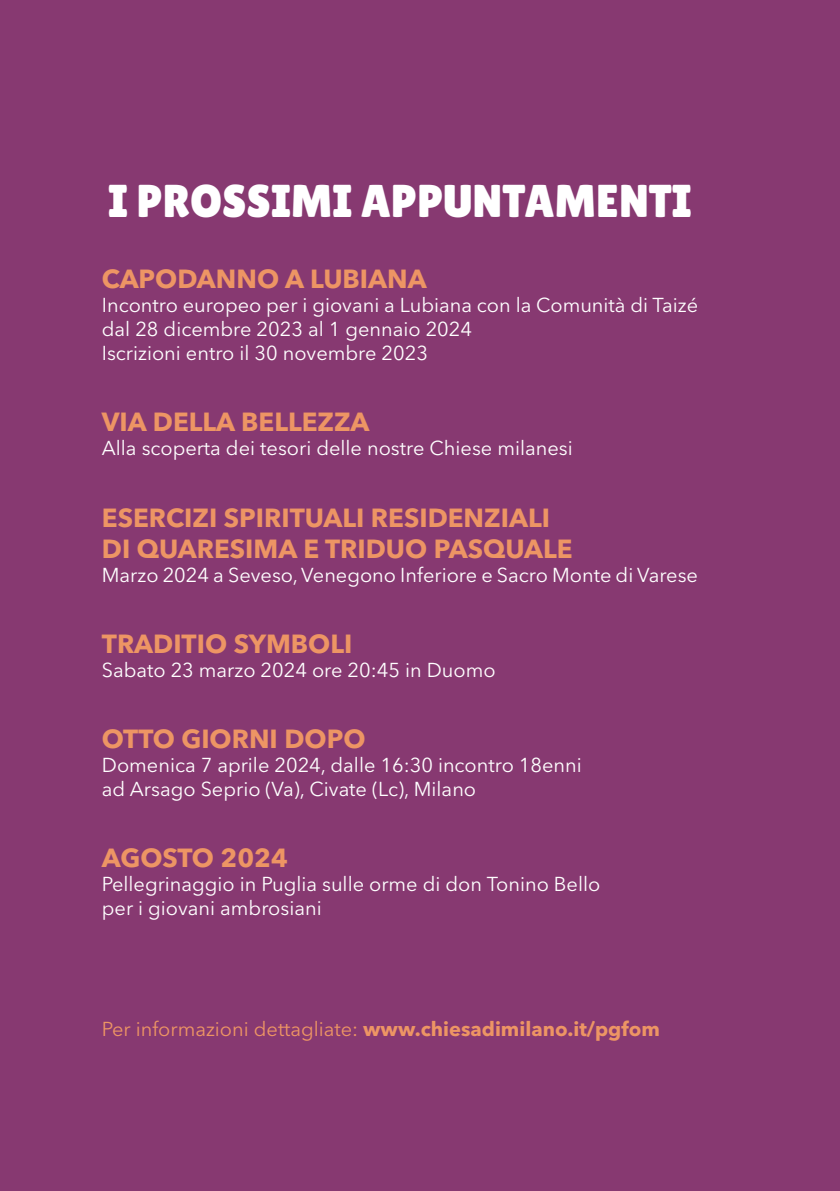
<style>
.page{position:relative;width:840px;height:1191px;background:#fff}
.page>*{position:absolute;margin:0;border:0;box-sizing:border-box;transform-origin:0 0}
.t1{font:46px "Lilita One";color:#fff}
.t2{font:700 26px "Avenir Next LT Pro";color:#ed9564}
.t3{font:20px/24px "Avenir Next LT Pro";color:#fff}
.t4{font:20px "Avenir Next LT Pro";color:#ed9564}
.s1{font-weight:700}
</style>
<div class="page">
<div style="left:0;top:0;width:839px;height:1191px;background:#863770"></div>
<h1 class="t1" style="left:108px;top:174px;width:584px">I PROSSIMI APPUNTAMENTI</h1>
<h2 class="t2" style="left:102px;top:263px;width:326px">CAPODANNO A LUBIANA</h2>
<p class="t3" style="left:102px;top:293px;width:597px">Incontro europeo per i giovani a Lubiana con la Comunità di Taizé dal 28 dicembre 2023 al 1 gennaio 2024<br>Iscrizioni entro il 30 novembre 2023</p>
<h2 class="t2" style="left:102px;top:406px;width:269px">VIA DELLA BELLEZZA</h2>
<p class="t3" style="left:102px;top:436px;width:472px">Alla scoperta dei tesori delle nostre Chiese milanesi</p>
<h2 class="t2" style="left:102px;top:501px;width:31px">ESERCIZI</h2>
<h2 class="t2" style="left:224px;top:501px;width:30px">SPIRITUALI</h2>
<h2 class="t2" style="left:371px;top:501px;width:33px">RESIDENZIALI</h2>
<h2 class="t2" style="left:102px;top:533px;width:76px">DI QUARESIMA</h2>
<h2 class="t2" style="left:303px;top:533px;width:55px">E TRIDUO</h2>
<h2 class="t2" style="left:433px;top:533px;width:34px">PASQUALE</h2>
<p class="t3" style="left:102px;top:562px;width:597px">Marzo 2024 a Seveso, Venegono Inferiore e Sacro Monte di Varese</p>
<h2 class="t2" style="left:102px;top:628px;width:252px">TRADITIO SYMBOLI</h2>
<p class="t3" style="left:102px;top:658px;width:395px">Sabato 23 marzo 2024 ore 20:45 in Duomo</p>
<h2 class="t2" style="left:102px;top:723px;width:265px">OTTO GIORNI DOPO</h2>
<p class="t3" style="left:102px;top:753px;width:481px">Domenica 7 aprile 2024, dalle 16:30 incontro 18enni ad Arsago Seprio (Va), Civate (Lc), Milano</p>
<h2 class="t2" style="left:102px;top:842px;width:187px">AGOSTO 2024</h2>
<p class="t3" style="left:102px;top:872px;width:499px">Pellegrinaggio in Puglia sulle orme di don Tonino Bello per i giovani ambrosiani</p>
<p class="t4" style="left:102px;top:1016px;width:559px">Per informazioni dettagliate: <span class="s1">WWW.CHIESADIMILANO.IT/PGFOM</span></p>
</div>
